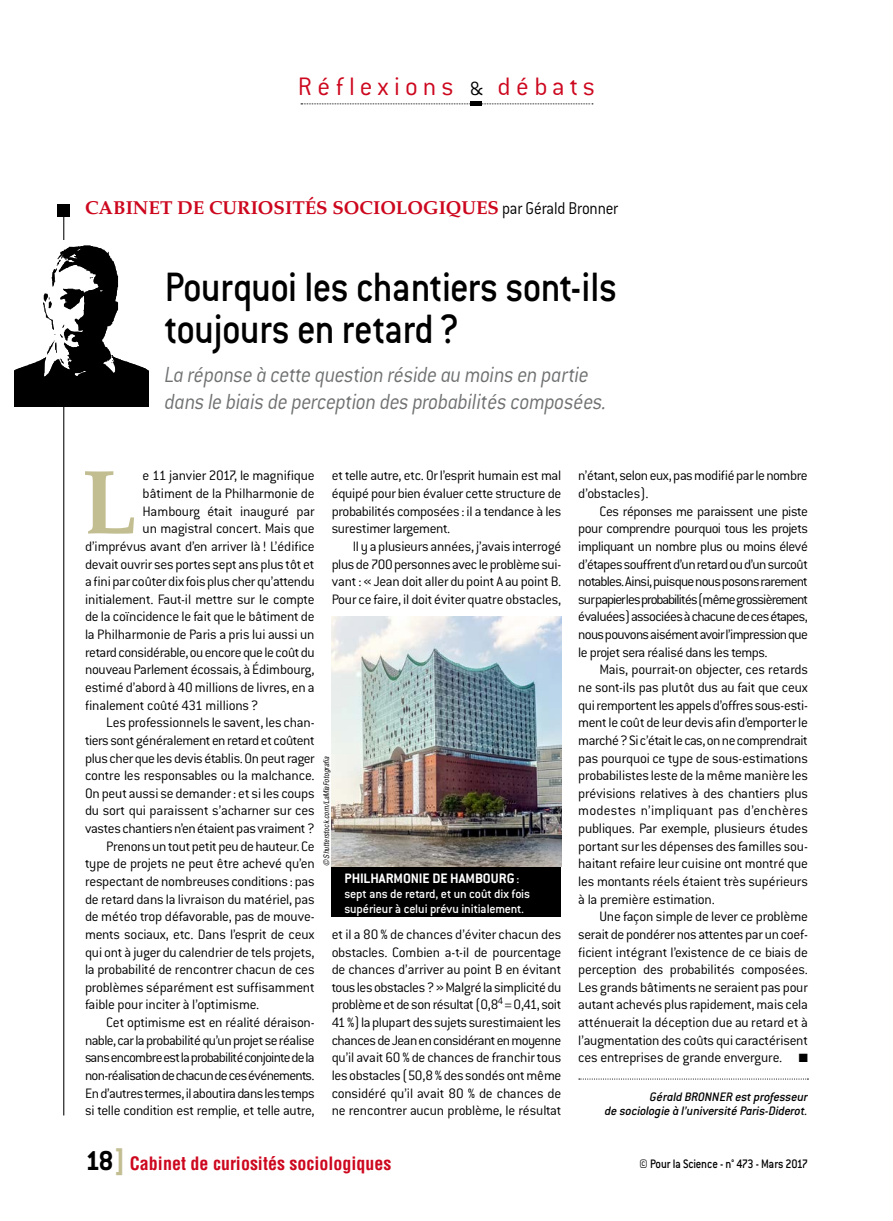
<style>
.page{position:relative;width:893px;height:1221px;background:#fff}
.page>*{position:absolute;margin:0;border:0;box-sizing:border-box;transform-origin:0 0}
._005_texte_courant_l{font:700 91.05px "Palatino";color:#c2be91}
._001_titre{font:500 45px/42px "Conduit ITC";letter-spacing:-.015em;color:#000;scale:.9 1}
.t1{font:300 27.75px "Conduit ITC";letter-spacing:.185em;color:#cd071e}
._002_chapeau{font:italic 300 24px/27px "Conduit ITC";letter-spacing:-.015em;color:#707172;scale:.9 1}
._000_rubrique{font:18.75px "Palatino Bold Os F";color:#cd071e}
.t2{font:700 condensed 18px "Helvetica";color:#cd071e}
._005_texte_courant{font:300 15px/17.7px "Conduit ITC";letter-spacing:-.02em;color:#000;text-align:justify}
._005_texte_courant_l-2{font:300 15px "Conduit ITC";letter-spacing:-.015em;color:#000}
._005_texte_courant_l-3{font:300 15px "Conduit ITC";letter-spacing:-.035em;color:#000}
._007_légende{font:700 15px "Conduit ITC";color:#fff}
._006_signature{font:italic 500 13.5px/14.2px "Conduit ITC";letter-spacing:-.01em;color:#000;text-align:right}
._007_légende-2{font:500 13.5px/15px "Conduit ITC";letter-spacing:-.005em;color:#fff}
.t3{font:500 13.5px "Conduit ITC";letter-spacing:-.02em;color:#000;scale:.9 1}
._009_copyright{font:italic condensed 7.5px "Helvetica";color:#000}
.s1{font-size:21px;color:#000}
.s2{font-family:"Conduit ITC";font-weight:300;color:#000}
.s3{font-weight:500;font-size:13.5px}
.s4{font-family:"Conduit ITC";font-stretch:normal;font-size:30px;color:#000}
.s5{font-family:"Conduit ITC";font-stretch:normal;font-size:30px;color:#c2be91}
</style>
<div class="page">
<svg style="left:301px;top:103px;width:292px;height:1px"></svg>
<hr style="left:470px;top:102px;width:12px;height:4px;background:#000">
<svg style="left:579px;top:1078px;width:229px;height:1px"></svg>
<div style="left:57px;top:204px;width:13px;height:13px;background:#000"></div>
<hr style="left:63px;top:204px;width:1px;height:911px;background:#000">
<div style="left:332px;top:859px;width:229px;height:57px;background:#000"></div>
<img style="left:332px;top:617px;width:229px;height:249px">
<svg style="left:15px;top:246px;width:134px;height:160px"></svg>
<h3 class="t1" style="left:298px;top:71px;width:299px">Réflexions <span class="s1">&amp;</span> débats</h3>
<p class="_000_rubrique" style="left:85px;top:197px;width:534px">CABINET DE CURIOSITÉS SOCIOLOGIQUES <span class="s2">par Gérald Bronner</span></p>
<p class="_001_titre" style="left:165px;top:265px;width:504px">Pourquoi les chantiers sont-ils toujours en retard?</p>
<p class="_002_chapeau" style="left:165px;top:361px;width:493px">La réponse à cette question réside au moins en partie dans le biais de perception des probabilités composées.</p>
<p class="_005_texte_courant_l" style="left:81px;top:449px;width:57px">L</p>
<p class="_005_texte_courant_l-2" style="left:143px;top:467px;width:174px">e 11 janvier 2017, le magnifique</p>
<p class="_005_texte_courant_l-2" style="left:143px;top:485px;width:174px">bâtiment de la Philharmonie de</p>
<p class="_005_texte_courant_l-2" style="left:143px;top:503px;width:174px">Hambourg était inauguré par</p>
<p class="_005_texte_courant_l-2" style="left:143px;top:520px;width:174px">un magistral concert. Mais que</p>
<p class="_005_texte_courant_l-2" style="left:85px;top:538px;width:231px">d’imprévus avant d’en arriver là ! L’édifice</p>
<p class="_005_texte_courant_l-2" style="left:85px;top:555px;width:231px">devait ouvrir ses portes sept ans plus tôt et</p>
<p class="_005_texte_courant_l-2" style="left:85px;top:573px;width:231px">a fini par coûter dix fois plus cher qu’attendu</p>
<p class="_005_texte_courant_l-2" style="left:85px;top:591px;width:231px">initialement. Faut-il mettre sur le compte</p>
<p class="_005_texte_courant_l-2" style="left:85px;top:608px;width:231px">de la coïncidence le fait que le bâtiment de</p>
<p class="_005_texte_courant_l-2" style="left:85px;top:626px;width:231px">la Philharmonie de Paris a pris lui aussi un</p>
<p class="_005_texte_courant_l-3" style="left:85px;top:644px;width:231px">retard considérable, ou encore que le coût du</p>
<p class="_005_texte_courant_l-2" style="left:85px;top:661px;width:231px">nouveau Parlement écossais, à Édimbourg,</p>
<p class="_005_texte_courant_l-2" style="left:85px;top:679px;width:231px">estimé d’abord à 40millions de livres, en a</p>
<p class="_005_texte_courant_l-2" style="left:85px;top:696px;width:175px">finalement coûté 431 millions?</p>
<p class="_005_texte_courant" style="left:85px;top:713px;width:231px;text-indent:21px">Les professionnels le savent, les chan&shy;tiers sont généralement en retard et coûtent plus cher que les devis établis. On peut rager contre les responsables ou la malchance.<br>On peut aussi se demander: et si les coups du sort qui paraissent s’acharner sur ces vastes chantiers n’en étaient pas vraiment?</p>
<p class="_005_texte_courant" style="left:85px;top:837px;width:231px;text-indent:21px">Prenons un tout petit peu de hauteur. Ce type de projets ne peut être achevé qu’en respectant de nombreuses conditions : pas de retard dans la livraison du matériel, pas de météo trop défavorable, pas de mouve&shy;ments sociaux, etc. Dans l’esprit de ceux qui ont à juger du calendrier de tels projets, la probabilité de rencontrer chacun de ces problèmes séparément est suffisamment faible pour inciter à l’optimisme.</p>
<p class="_005_texte_courant" style="left:85px;top:1013px;width:231px;text-indent:21px">Cet optimisme est en réalité déraison&shy;nable, car la probabilité qu’un projet se réalise sans encombre est la probabilité conjointe de la non-réalisation de chacun de ces événements.<br>En d’autres termes, il aboutira dans les temps si telle condition est remplie, et telle autre,</p>
<p class="_005_texte_courant" style="left:332px;top:467px;width:231px">et telle autre, etc. Or l’esprit humain est mal équipé pour bien évaluer cette structure de probabilités composées: il a tendance à les surestimer largement.</p>
<p class="_005_texte_courant" style="left:332px;top:537px;width:231px;text-indent:21px">Il y a plusieurs années, j’avais interrogé plus de 700personnes avec le problème sui&shy;vant: «Jean doit aller du point A au pointB.<br>Pour ce faire, il doit éviter quatre obstacles,</p>
<p class="_009_copyright" style="left:322px;top:866px;width:112px;rotate:-90deg">© Shutterstock.com/LaMiaFotografia</p>
<p class="_007_légende" style="left:344px;top:869px;width:176px">PHILHARMONIE DE HAMBOURG<span class="s3">:</span></p>
<p class="_007_légende-2" style="left:344px;top:885px;width:187px">sept ans de retard, et un coût dix fois supérieur à celui prévu initialement.</p>
<p class="_005_texte_courant" style="left:332px;top:925px;width:231px">et il a 80 % de chances d’éviter chacun des obstacles. Combien a-t-il de pourcentage de chances d’arriver au point B en évitant tous les obstacles?» Malgré la simplicité du problème et de son résultat (0,8<sup>4</sup> =0,41, soit 41%) la plupart des sujets surestimaient les chances de Jean en considérant en moyenne qu’il avait 60 % de chances de franchir tous les obstacles (50,8% des sondés ont même considéré qu’il avait 80 % de chances de ne rencontrer aucun problème, le résultat</p>
<p class="t2" style="left:85px;top:1152px;width:308px"><span class="s4">18</span><span class="s5">]</span> Cabinet de curiosités sociologiques</p>
<p class="_005_texte_courant" style="left:578px;top:467px;width:231px">n’étant, selon eux, pas modifié par le nombre d’obstacles).</p>
<p class="_005_texte_courant" style="left:578px;top:502px;width:231px;text-indent:21px">Ces réponses me paraissent une piste pour comprendre pourquoi tous les projets impliquant un nombre plus ou moins élevé d’étapes souffrent d’un retard ou d’un surcoût notables. Ainsi, puisque nous posons rarement sur papier les probabilités (même grossièrement évaluées) associées à chacune de ces étapes, nous pouvons aisément avoir l’impression que le projet sera réalisé dans les temps.</p>
<p class="_005_texte_courant" style="left:578px;top:661px;width:231px;text-indent:21px">Mais, pourrait-on objecter, ces retards ne sont-ils pas plutôt dus au fait que ceux qui remportent les appels d’offres sous-esti&shy;ment le coût de leur devis afin d’emporter le marché? Si c’était le cas, on ne comprendrait pas pourquoi ce type de sous-estimations probabilistes leste de la même manière les prévisions relatives à des chantiers plus modestes n’impliquant pas d’enchères publiques. Par exemple, plusieurs études portant sur les dépenses des familles sou&shy;haitant refaire leur cuisine ont montré que les montants réels étaient très supérieurs à la première estimation.</p>
<p class="_005_texte_courant" style="left:578px;top:907px;width:231px;text-indent:21px">Une façon simple de lever ce problème serait de pondérer nos attentes par un coef&shy;ficient intégrant l’existence de ce biais de perception des probabilités composées.<br>Les grands bâtiments ne seraient pas pour autant achevés plus rapidement, mais cela atténuerait la déception due au retard et à l’augmentation des coûts qui caractérisent ces entreprises de grande envergure. ■</p>
<p class="_006_signature" style="left:605px;top:1089px;width:205px">Gérald BRONN…R est professeur<br>de sociologie à l’université Paris-Diderot.</p>
<p class="t3" style="left:639px;top:1156px;width:189px">© Pour la Science - n° 473 - Mars 2017</p>
</div>
